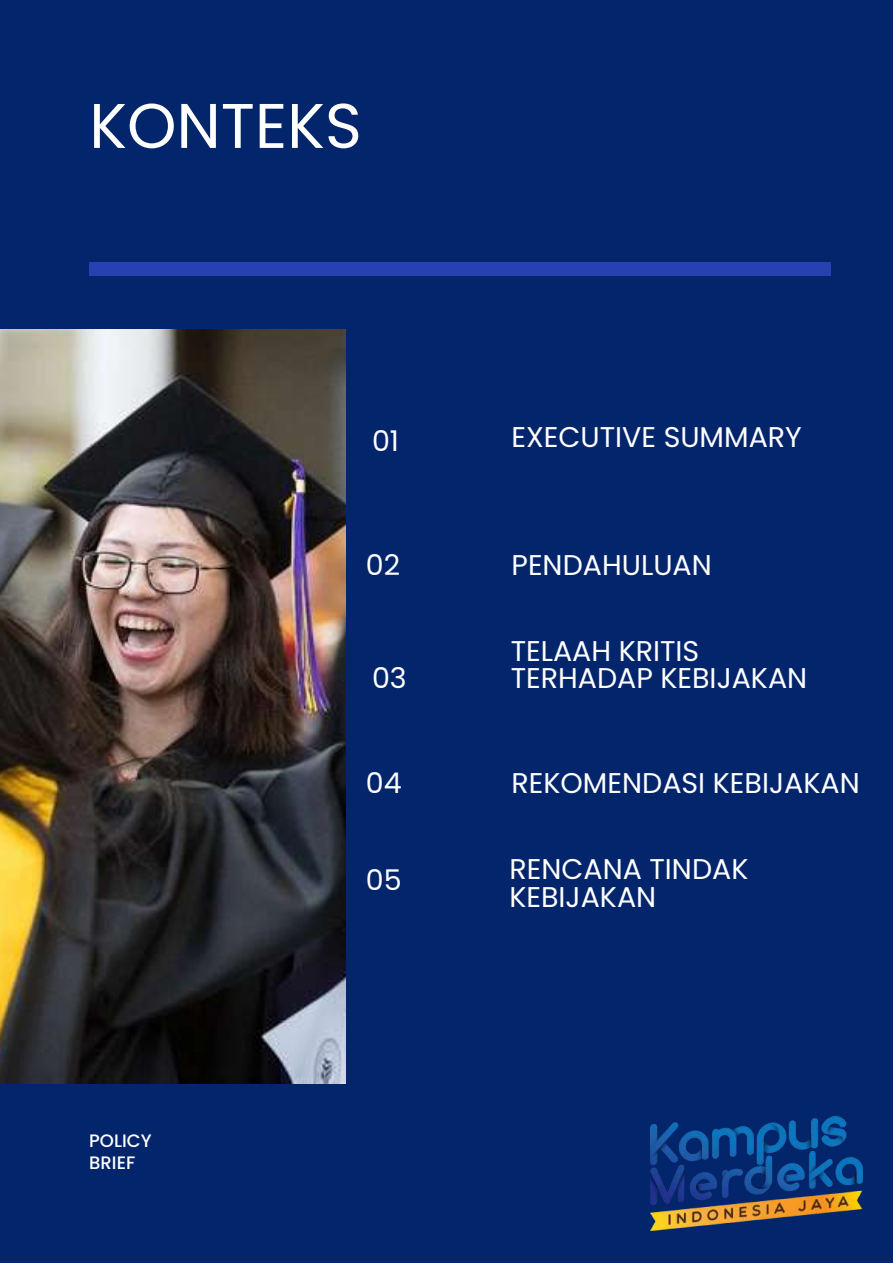
<style>
.page{position:relative;width:893px;height:1264px;background:#fff}
.page>*{position:absolute;margin:0;border:0;box-sizing:border-box;transform-origin:0 0}
.t1{font:63px "Poppins";color:#fff}
.t2{font:28.5px/27.5px "Poppins";color:#fff}
.t3{font:500 18px/21.3px "Poppins";color:#fff}
</style>
<div class="page">
<div style="left:0;top:0;width:892px;height:1262px;background:#03256c"></div>
<div style="left:89px;top:262px;width:741px;height:14px;background:#2541b2"></div>
<img style="left:0;top:329px;width:345px;height:754px">
<img style="left:650px;top:1116px;width:212px;height:114px">
<h1 class="t1" style="left:89px;top:82px;width:274px">KONTEKS</h1>
<p class="t3" style="left:89px;top:1130px;width:64px">POLICY<br>BRIEF</p>
<p class="t2" style="left:372px;top:427px;width:29px">01</p>
<p class="t2" style="left:511px;top:423px;width:292px">EXECUTIVE SUMMARY</p>
<p class="t2" style="left:366px;top:551px;width:36px">02</p>
<p class="t2" style="left:511px;top:551px;width:202px">PENDAHULUAN</p>
<p class="t2" style="left:372px;top:664px;width:36px">03</p>
<p class="t2" style="left:510px;top:637px;width:298px">TELAAH KRITIS<br>TERHADAP KEBIJAKAN</p>
<p class="t2" style="left:366px;top:769px;width:37px">04</p>
<p class="t2" style="left:511px;top:769px;width:350px">REKOMENDASI KEBIJAKAN</p>
<p class="t2" style="left:366px;top:866px;width:37px">05</p>
<p class="t2" style="left:509px;top:855px;width:240px">RENCANA TINDAK<br>KEBIJAKAN</p>
</div>
